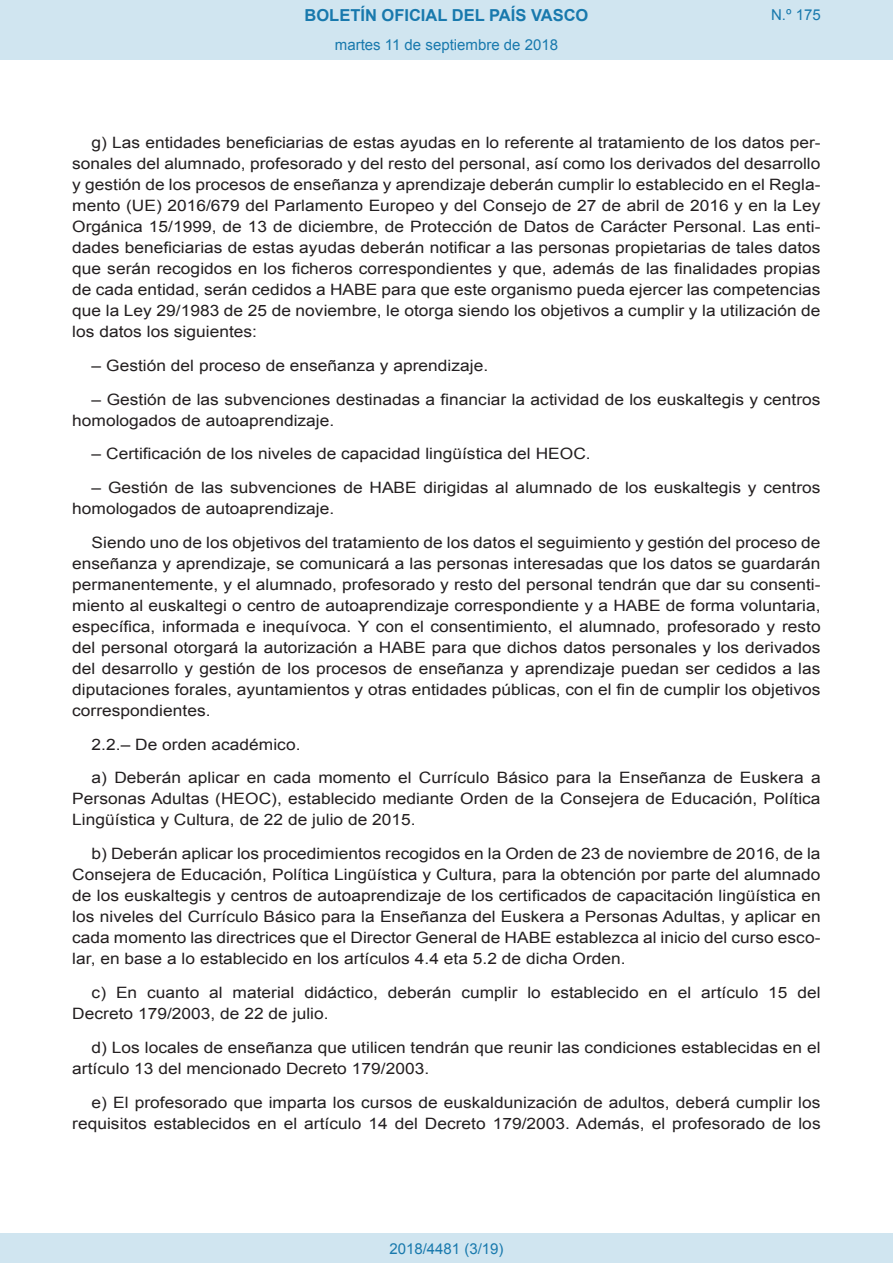
<style>
.page{position:relative;width:893px;height:1263px;background:#fff}
.page>*{position:absolute;margin:0;border:0;box-sizing:border-box;transform-origin:0 0}
.t1{font:700 16.5px "Arial";color:#1879ad}
.BOPVDetalle{font:15.6px/21px "Arial";color:#231f20;text-align:justify;scale:1.11 1}
.Paginacion_Centro{font:15px "Arial";color:#1879ad}
</style>
<div class="page">
<div style="left:0;top:0;width:893px;height:60px;background:#d0e5f0"></div>
<div style="left:0;top:1233px;width:893px;height:30px;background:#d0e5f0"></div>
<p class="t1" style="left:305px;top:4px;width:285px">BOLETÍN OFICIAL DEL PAÍS VASCO</p>
<p class="Paginacion_Centro" style="left:335px;top:35px;width:225px">martes 11 de septiembre de 2018</p>
<p class="Paginacion_Centro" style="left:771px;top:5px;width:51px">N.º 175</p>
<p class="BOPVDetalle" style="left:72px;top:132px;width:676px;text-indent:19px">g) Las entidades beneficiarias de estas ayudas en lo referente al tratamiento de los datos per&shy;sonales del alumnado, profesorado y del resto del personal, así como los derivados del desarrollo y gestión de los procesos de enseñanza y aprendizaje deberán cumplir lo establecido en el Regla&shy;mento (UE) 2016/679 del Parlamento Europeo y del Consejo de 27 de abril de 2016 y en la Ley Orgánica 15/1999, de 13 de diciembre, de Protección de Datos de Carácter Personal. Las enti&shy;dades beneficiarias de estas ayudas deberán notificar a las personas propietarias de tales datos que serán recogidos en los ficheros correspondientes y que, además de las finalidades propias de cada entidad, serán cedidos a HABE para que este organismo pueda ejercer las competencias que la Ley 29/1983 de 25 de noviembre, le otorga siendo los objetivos a cumplir y la utilización de los datos los siguientes:</p>
<p class="BOPVDetalle" style="left:92px;top:355px;width:359px">– Gestión del proceso de enseñanza y aprendizaje.</p>
<p class="BOPVDetalle" style="left:72px;top:389px;width:676px;text-indent:19px">– Gestión de las subvenciones destinadas a financiar la actividad de los euskaltegis y centros homologados de autoaprendizaje.</p>
<p class="BOPVDetalle" style="left:92px;top:444px;width:451px">– Certificación de los niveles de capacidad lingüística del HEOC.</p>
<p class="BOPVDetalle" style="left:72px;top:477px;width:676px;text-indent:19px">– Gestión de las subvenciones de HABE dirigidas al alumnado de los euskaltegis y centros homologados de autoaprendizaje.</p>
<p class="BOPVDetalle" style="left:72px;top:532px;width:676px;text-indent:19px">Siendo uno de los objetivos del tratamiento de los datos el seguimiento y gestión del proceso de enseñanza y aprendizaje, se comunicará a las personas interesadas que los datos se guardarán permanentemente, y el alumnado, profesorado y resto del personal tendrán que dar su consenti&shy;miento al euskaltegi o centro de autoaprendizaje correspondiente y a HABE de forma voluntaria, específica, informada e inequívoca. Y con el consentimiento, el alumnado, profesorado y resto del personal otorgará la autorización a HABE para que dichos datos personales y los derivados del desarrollo y gestión de los procesos de enseñanza y aprendizaje puedan ser cedidos a las diputaciones forales, ayuntamientos y otras entidades públicas, con el fin de cumplir los objetivos correspondientes.</p>
<p class="BOPVDetalle" style="left:92px;top:734px;width:190px">2.2.– De orden académico.</p>
<p class="BOPVDetalle" style="left:72px;top:768px;width:676px;text-indent:19px">a) Deberán aplicar en cada momento el Currículo Básico para la Enseñanza de Euskera a Personas Adultas (HEOC), establecido mediante Orden de la Consejera de Educación, Política Lingüística y Cultura, de 22 de julio de 2015.</p>
<p class="BOPVDetalle" style="left:72px;top:843px;width:676px;text-indent:19px">b) Deberán aplicar los procedimientos recogidos en la Orden de 23 de noviembre de 2016, de la Consejera de Educación, Política Lingüística y Cultura, para la obtención por parte del alumnado de los euskaltegis y centros de autoaprendizaje de los certificados de capacitación lingüística en los niveles del Currículo Básico para la Enseñanza del Euskera a Personas Adultas, y aplicar en cada momento las directrices que el Director General de HABE establezca al inicio del curso esco&shy;lar, en base a lo establecido en los artículos 4.4 eta 5.2 de dicha Orden.</p>
<p class="BOPVDetalle" style="left:72px;top:982px;width:676px;text-indent:19px">c) En cuanto al material didáctico, deberán cumplir lo establecido en el artículo 15 del<br>Decreto 179/2003, de 22 de julio.</p>
<p class="BOPVDetalle" style="left:72px;top:1037px;width:676px;text-indent:19px">d) Los locales de enseñanza que utilicen tendrán que reunir las condiciones establecidas en el artículo 13 del mencionado Decreto 179/2003.</p>
<p class="BOPVDetalle" style="left:72px;top:1092px;width:676px;text-align:right">e) El profesorado que imparta los cursos de euskaldunización de adultos, deberá cumplir los requisitos establecidos en el artículo 14 del Decreto 179/2003. Además, el profesorado de los</p>
<p class="Paginacion_Centro" style="left:389px;top:1238px;width:116px">2018/4481 (3/19)</p>
</div>
